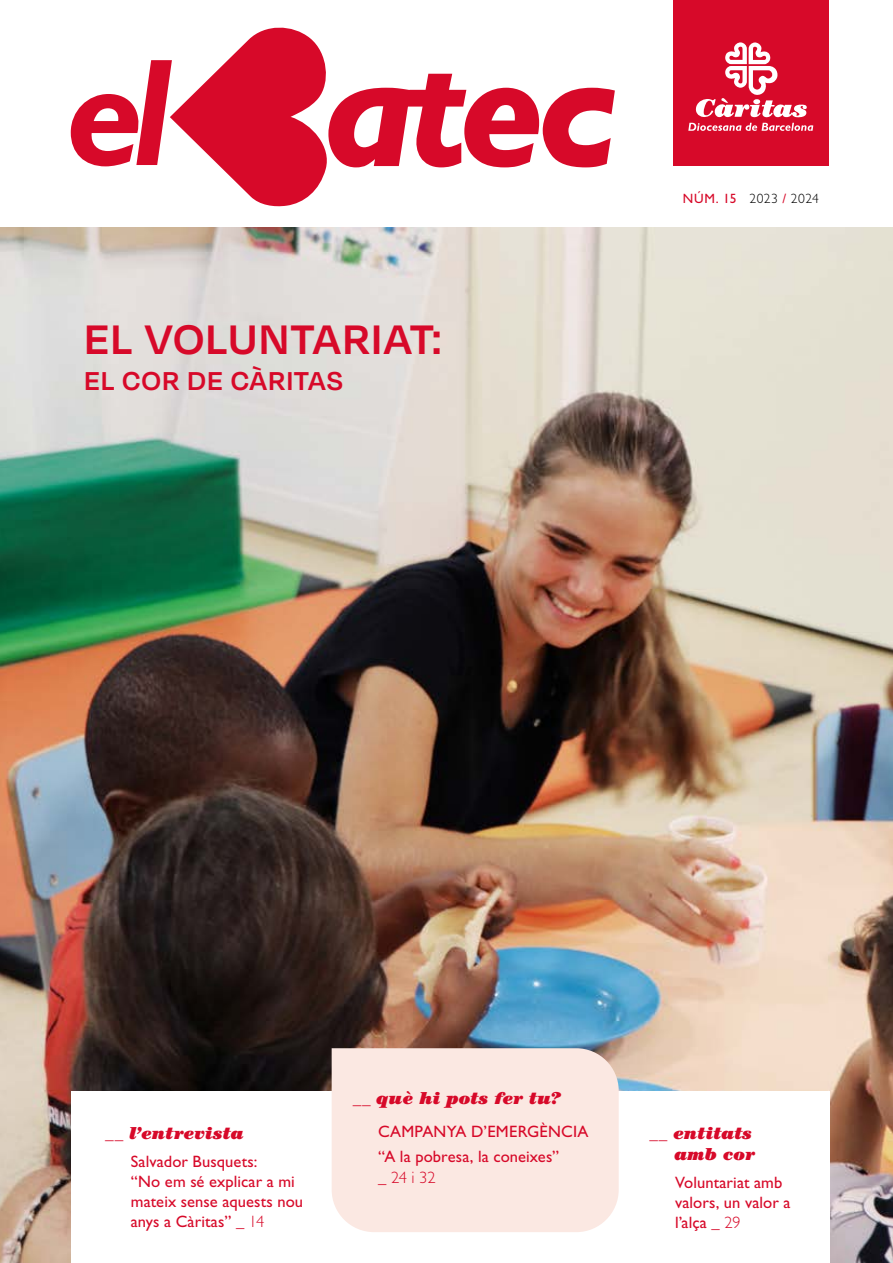
<style>
.page{position:relative;width:893px;height:1263px;background:#fff}
.page>*{position:absolute;margin:0;border:0;box-sizing:border-box;transform-origin:0 0}
.t1{font:600 47.55px "Degular";letter-spacing:.02em;color:#d70929}
.t2{font:600 29.85px "Degular";letter-spacing:.02em;color:#d70929}
.t3{font:italic 900 17.25px/20.7px "Century Std";letter-spacing:.005em;color:#d70929;text-align:right}
.t4{font:16.5px/19.8px "Gill Sans Std";letter-spacing:.005em;color:#d70929}
.t5{font:300 16.5px "Gill Sans Std";color:#d70929}
.t6{font:300 13.5px "Gill Sans Std";letter-spacing:.035em;color:#000}
.s1{font-weight:400;color:#d70929}
.s2{font-weight:300}
</style>
<div class="page">
<img style="left:0;top:228px;width:893px;height:1035px">
<div style="left:673px;top:0;width:156px;height:166px;background:#d70929"></div>
<svg style="left:71px;top:27px;width:544px;height:180px"></svg>
<div style="left:71px;top:1092px;width:758px;height:171px;background:#fff"></div>
<svg style="left:688px;top:42px;width:125px;height:89px"></svg>
<div style="left:332px;top:1048px;width:287px;height:184px;background:#fbe8e2"></div>
<h1 class="t1" style="left:84px;top:310px;width:359px">EL VOLUNTARIAT:</h1>
<h2 class="t2" style="left:84px;top:362px;width:261px">EL COR DE CÀRITAS</h2>
<p class="t6" style="left:683px;top:191px;width:138px"><span class="s1">NÚM. 15</span> 2023 <span class="s1">/</span> 2024</p>
<p class="t3" style="left:105px;top:1122px;width:140px">__ l’entrevista</p>
<p class="t4" style="left:131px;top:1152px;width:174px">Salvador Busquets:<br>“No em sé explicar a mi mateix sense aquests nou anys a Càritas” <span class="s2">_ 14</span></p>
<p class="t3" style="left:353px;top:1088px;width:210px">__ què hi pots fer tu?</p>
<p class="t4" style="left:378px;top:1119px;width:212px;line-height:25.2px">CAMPANYA D’EMERGÈNCIA “A la pobresa, la coneixes”</p>
<p class="t5" style="left:378px;top:1168px;width:59px">_ 24 i 32</p>
<p class="t3" style="left:649px;top:1122px;width:107px">__ entitats amb cor</p>
<p class="t4" style="left:675px;top:1172px;width:117px">Voluntariat amb valors, un valor a l’alça <span class="s2">_ 29</span></p>
</div>
